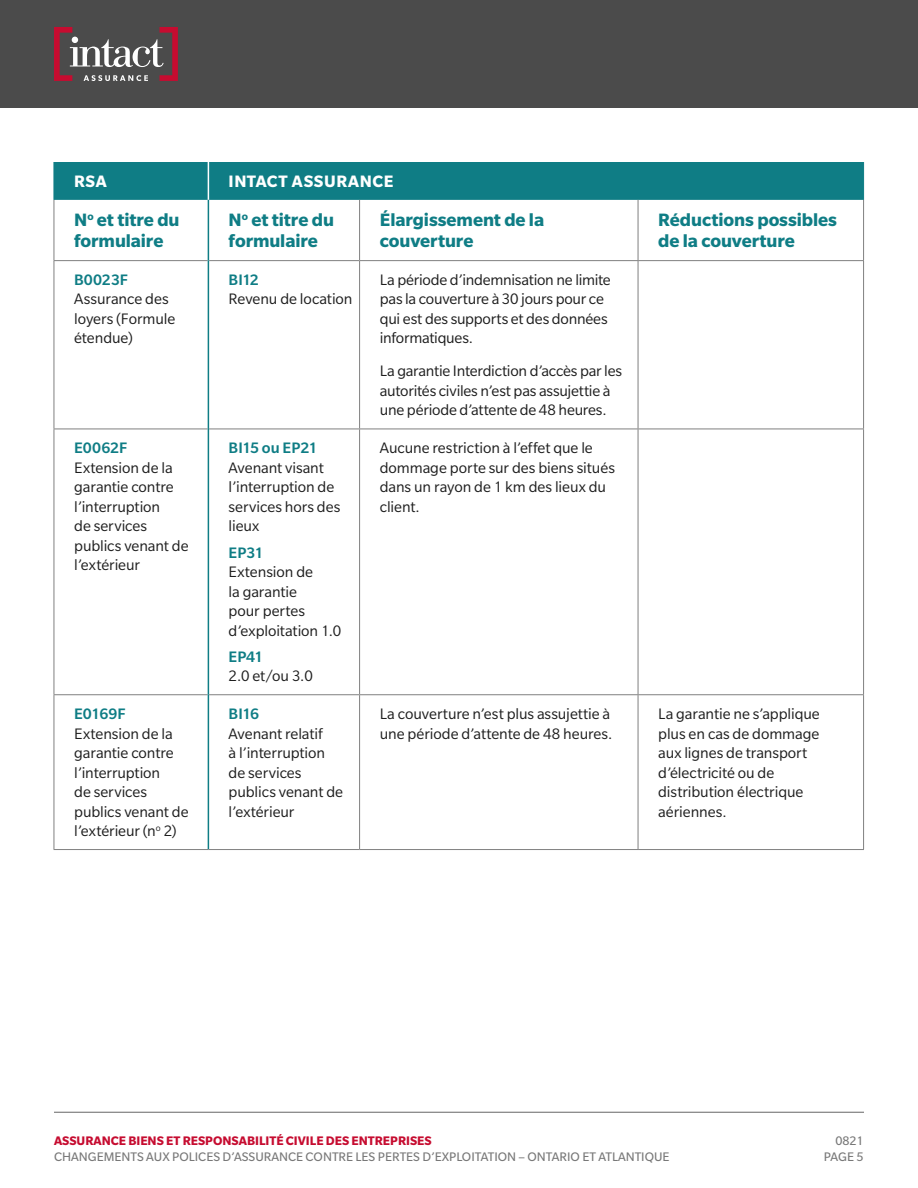
<style>
.page{position:relative;width:918px;height:1188px;background:#fff}
.page>*{position:absolute;margin:0;border:0;box-sizing:border-box;transform-origin:0 0}
.t1{font:700 19.5px/21px "Slate Std";letter-spacing:-.005em;color:#0f7d85}
.t2{font:700 18px "Slate Std";letter-spacing:.03em;color:#fff}
.Body__Table{font:16.5px/19.5px "Slate Std";letter-spacing:-.005em;color:#1e1e1e}
.t3{font:13.5px/16.2px "Slate Std";color:#787878;text-align:right}
.t4{font:700 13.5px "Slate Std";color:#c60c30}
.s1{font-weight:500;color:#0f7d85}
</style>
<div class="page">
<div style="left:0;top:0;width:918px;height:108px;background:#4b4b4b"></div>
<hr style="left:54px;top:1112px;width:810px;height:1px;background:#666">
<svg style="left:54px;top:27px;width:124px;height:54px"></svg>
<div style="left:55px;top:162px;width:808px;height:38px;background:#0f7d85"></div>
<hr style="left:208px;top:162px;width:1px;height:38px;background:#fff">
<hr style="left:359px;top:200px;width:1px;height:60px;background:#808080">
<hr style="left:638px;top:200px;width:1px;height:60px;background:#808080">
<hr style="left:863px;top:200px;width:1px;height:60px;background:#808080">
<hr style="left:209px;top:260px;width:151px;height:1px;background:#808080">
<hr style="left:360px;top:260px;width:278px;height:1px;background:#808080">
<hr style="left:359px;top:261px;width:1px;height:168px;background:#808080">
<hr style="left:638px;top:260px;width:226px;height:1px;background:#808080">
<hr style="left:638px;top:261px;width:1px;height:168px;background:#808080">
<hr style="left:863px;top:261px;width:1px;height:168px;background:#808080">
<hr style="left:209px;top:429px;width:151px;height:1px;background:#808080">
<hr style="left:360px;top:429px;width:278px;height:1px;background:#808080">
<hr style="left:359px;top:429px;width:1px;height:265px;background:#808080">
<hr style="left:638px;top:429px;width:226px;height:1px;background:#808080">
<hr style="left:638px;top:429px;width:1px;height:265px;background:#808080">
<hr style="left:863px;top:429px;width:1px;height:265px;background:#808080">
<hr style="left:209px;top:694px;width:151px;height:1px;background:#808080">
<hr style="left:360px;top:694px;width:278px;height:1px;background:#808080">
<hr style="left:359px;top:695px;width:1px;height:154px;background:#808080">
<hr style="left:638px;top:694px;width:226px;height:1px;background:#808080">
<hr style="left:638px;top:695px;width:1px;height:154px;background:#808080">
<hr style="left:863px;top:695px;width:1px;height:154px;background:#808080">
<hr style="left:208px;top:849px;width:152px;height:1px;background:#808080">
<hr style="left:360px;top:849px;width:278px;height:1px;background:#808080">
<hr style="left:638px;top:849px;width:226px;height:1px;background:#808080">
<hr style="left:54px;top:200px;width:1px;height:60px;background:#808080">
<hr style="left:54px;top:260px;width:154px;height:1px;background:#808080">
<hr style="left:54px;top:261px;width:1px;height:168px;background:#808080">
<hr style="left:54px;top:429px;width:154px;height:1px;background:#808080">
<hr style="left:54px;top:429px;width:1px;height:265px;background:#808080">
<hr style="left:54px;top:694px;width:154px;height:1px;background:#808080">
<hr style="left:54px;top:695px;width:1px;height:154px;background:#808080">
<hr style="left:54px;top:849px;width:154px;height:1px;background:#808080">
<hr style="left:54px;top:162px;width:1px;height:38px;background:#0f7d85">
<hr style="left:863px;top:162px;width:1px;height:38px;background:#0f7d85">
<hr style="left:208px;top:200px;width:1px;height:61px;background:#0f7d85">
<hr style="left:208px;top:261px;width:1px;height:168px;background:#0f7d85">
<hr style="left:208px;top:429px;width:1px;height:266px;background:#0f7d85">
<hr style="left:208px;top:695px;width:1px;height:154px;background:#0f7d85">
<h1 class="t2" style="left:74px;top:171px;width:34px">RSA</h1>
<h1 class="t2" style="left:229px;top:171px;width:166px">INTACT ASSURANCE</h1>
<h2 class="t1" style="left:74px;top:209px;width:107px">N<sup>o</sup> et titre du formulaire</h2>
<h2 class="t1" style="left:229px;top:209px;width:107px">N<sup>o</sup> et titre du formulaire</h2>
<h2 class="t1" style="left:380px;top:209px;width:166px">Élargissement de la couverture</h2>
<h2 class="t1" style="left:658px;top:209px;width:180px">Réductions possibles de la couverture</h2>
<p class="Body__Table" style="left:74px;top:270px;width:103px"><span class="s1">B0023F<br></span>Assurance des loyers (Formule étendue)</p>
<p class="Body__Table" style="left:229px;top:270px;width:125px"><span class="s1">BI12<br></span>Revenu de location</p>
<p class="Body__Table" style="left:380px;top:270px;width:232px">La période d’indemnisation ne limite pas la couverture à 30 jours pour ce qui est des supports et des données informatiques.</p>
<p class="Body__Table" style="left:380px;top:361px;width:244px">La garantie Interdiction d’accès par les autorités civiles n’est pas assujettie à une période d’attente de 48 heures.</p>
<p class="Body__Table" style="left:74px;top:438px;width:116px"><span class="s1">E0062F<br></span>Extension de la garantie contre l’interruption<br>de services publics venant de l’extérieur</p>
<p class="Body__Table" style="left:229px;top:438px;width:113px"><span class="s1">BI15 ou EP21<br></span>Avenant visant l’interruption de services hors des lieux</p>
<p class="Body__Table" style="left:380px;top:438px;width:237px">Aucune restriction à l’effet que le dommage porte sur des biens situés dans un rayon de 1 km des lieux du client.</p>
<p class="Body__Table" style="left:229px;top:542px;width:114px"><span class="s1">EP31<br></span>Extension de<br>la garantie<br>pour pertes d’exploitation 1.0</p>
<p class="Body__Table" style="left:229px;top:647px;width:86px"><span class="s1">EP41<br></span>2.0 et/ou 3.0</p>
<p class="Body__Table" style="left:74px;top:704px;width:116px"><span class="s1">E0169F<br></span>Extension de la garantie contre l’interruption<br>de services publics venant de l’extérieur (n<sup>o</sup> 2)</p>
<p class="Body__Table" style="left:229px;top:704px;width:116px"><span class="s1">BI16<br></span>Avenant relatif<br>à l’interruption de services publics venant de l’extérieur</p>
<p class="Body__Table" style="left:380px;top:704px;width:234px">La couverture n’est plus assujettie à une période d’attente de 48 heures.</p>
<p class="Body__Table" style="left:658px;top:704px;width:163px">La garantie ne s’applique plus en cas de dommage aux lignes de transport d’électricité ou de distribution électrique aériennes.</p>
<p class="t4" style="left:54px;top:1133px;width:379px">ASSURANCE BIENS ET RESPONSABILITÉ CIVILE DES ENTREPRISES</p>
<p class="t3" style="left:54px;top:1149px;width:617px">CHANGEMENTS AUX POLICES D’ASSURANCE CONTRE LES PERTES D’EXPLOITATION – ONTARIO ET ATLANTIQUE</p>
<p class="t3" style="left:824px;top:1132px;width:41px">0821<br>PAGE 5</p>
</div>
